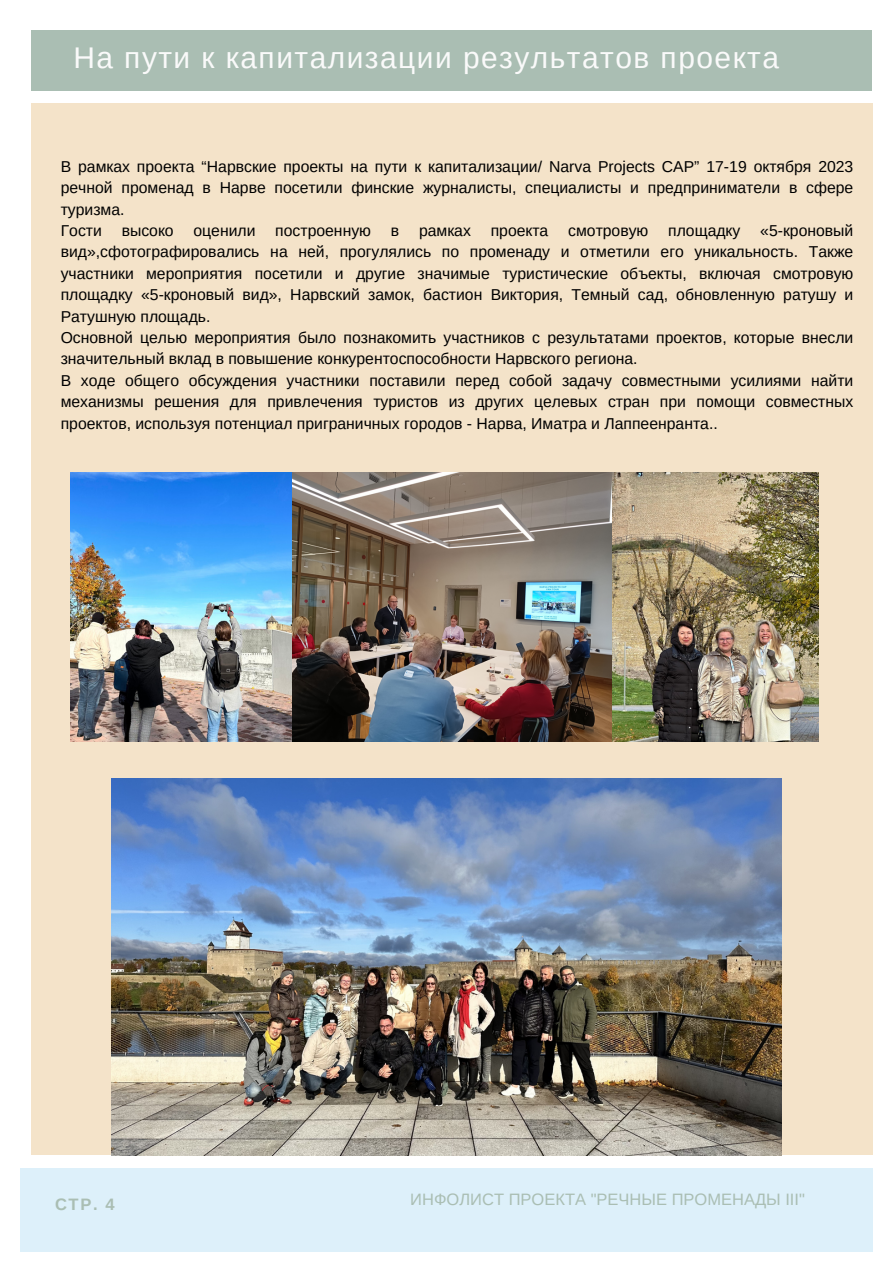
<style>
.page{position:relative;width:893px;height:1264px;background:#fff}
.page>*{position:absolute;margin:0;border:0;box-sizing:border-box;transform-origin:0 0}
.t1{font:29.85px "Arimo";letter-spacing:.05em;color:#fafafa}
.t2{font:16.5px "Arimo";color:#aabeb3}
.t3{font:700 16.5px "Arimo";color:#aabeb3}
.t4{font:15.75px/21.3px "Arimo";color:#000;text-align:justify}
</style>
<div class="page">
<div style="left:20px;top:1168px;width:852px;height:83px;background:#ddf0fa"></div>
<div style="left:31px;top:30px;width:840px;height:60px;background:#aabeb3"></div>
<div style="left:31px;top:104px;width:841px;height:1050px;background:#f4e3c9"></div>
<img style="left:611px;top:473px;width:207px;height:268px">
<img style="left:71px;top:473px;width:221px;height:268px">
<img style="left:111px;top:778px;width:670px;height:377px">
<img style="left:292px;top:473px;width:319px;height:269px">
<p class="t1" style="left:73px;top:41px;width:707px">На пути к капитализации результатов проекта</p>
<p class="t4" style="left:61px;top:156px;width:794px">В рамках проекта “Нарвские проекты на пути к капитализации/ Narva Projects CAP” 17-19 октября 2023 речной променад в Нарве посетили финские журналисты, специалисты и предприниматели в сфере туризма.</p>
<p class="t4" style="left:61px;top:220px;width:43px">Гости</p>
<p class="t4" style="left:122px;top:220px;width:53px">высоко</p>
<p class="t4" style="left:193px;top:220px;width:63px">оценили</p>
<p class="t4" style="left:275px;top:220px;width:97px">построенную</p>
<p class="t4" style="left:391px;top:220px;width:10px">в</p>
<p class="t4" style="left:419px;top:220px;width:53px">рамках</p>
<p class="t4" style="left:490px;top:220px;width:59px">проекта</p>
<p class="t4" style="left:568px;top:220px;width:82px">смотровую</p>
<p class="t4" style="left:668px;top:220px;width:74px">площадку</p>
<p class="t4" style="left:61px;top:220px;width:794px;text-indent:699px">«5-кроновый вид»,сфотографировались на ней, прогулялись по променаду и отметили его уникальность. Также участники мероприятия посетили и другие значимые туристические объекты, включая смотровую площадку «5-кроновый вид», Нарвский замок, бастион Виктория, Темный сад, обновленную ратушу и Ратушную площадь.</p>
<p class="t4" style="left:61px;top:327px;width:794px">Основной целью мероприятия было познакомить участников с результатами проектов, которые внесли значительный вклад в повышение конкурентоспособности Нарвского региона.</p>
<p class="t4" style="left:61px;top:369px;width:794px">В ходе общего обсуждения участники поставили перед собой задачу совместными усилиями найти механизмы решения для привлечения туристов из других целевых стран при помощи совместных проектов, используя потенциал приграничных городов - Нарва, Иматра и Лаппеенранта..</p>
<p class="t3" style="left:55px;top:1194px;width:61px">СТР. 4</p>
<p class="t2" style="left:410px;top:1189px;width:396px">ИНФОЛИСТ ПРОЕКТА "РЕЧНЫЕ ПРОМЕНАДЫ III"</p>
</div>
